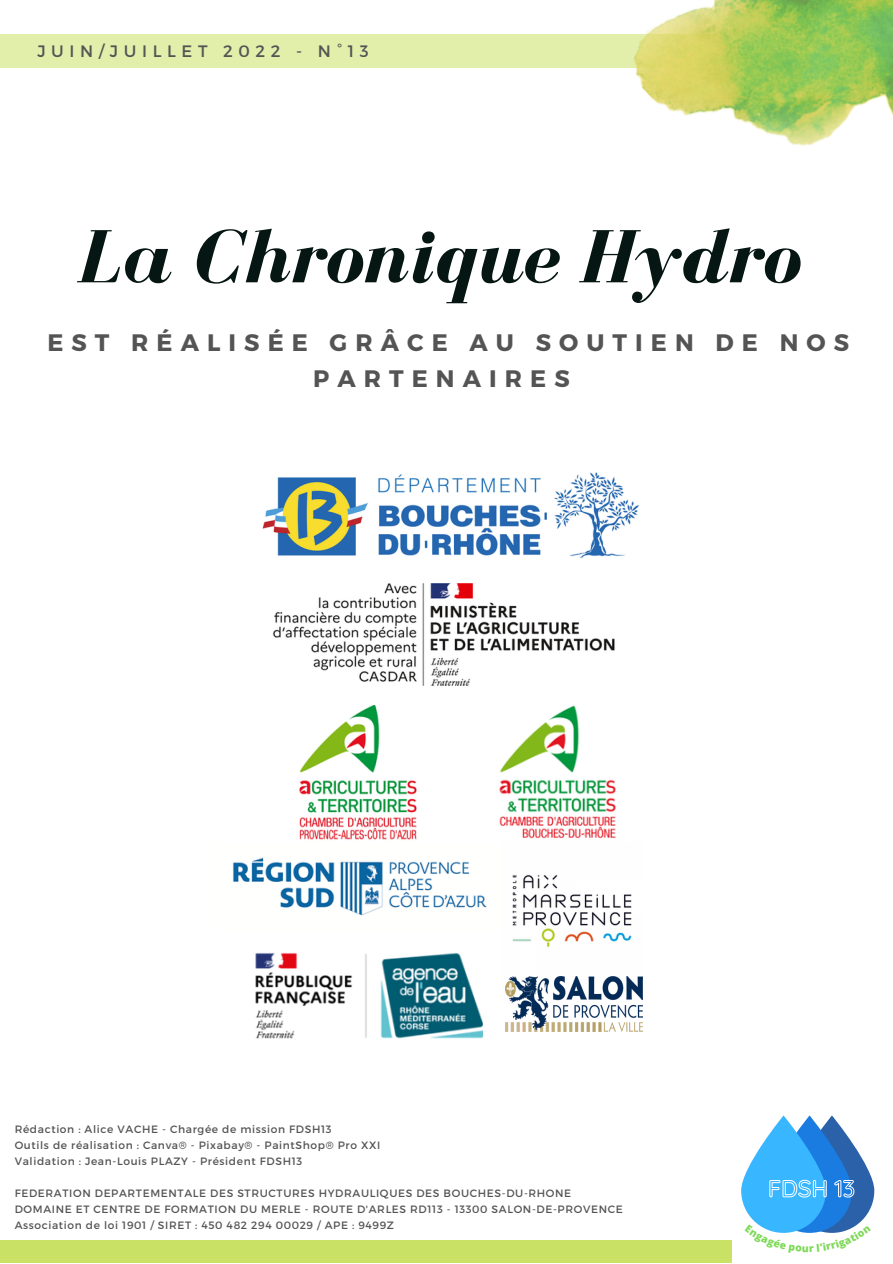
<style>
.page{position:relative;width:893px;height:1264px;background:#fff}
.page>*{position:absolute;margin:0;border:0;box-sizing:border-box;transform-origin:0 0}
.t1{font:italic 700 77.55px "Bodoni FLF";color:#051613}
.t2{font:700 23.85px/36px "Montserrat";letter-spacing:.34em;color:#545454;text-align:center}
.t3{font:16.5px "Montserrat";letter-spacing:.34em;color:#545454}
.t4{font:10.65px/15.9px "Montserrat";letter-spacing:.06em;color:#545454}
</style>
<div class="page">
<div style="left:0;top:34px;width:716px;height:34px;background:#e1efab"></div>
<img style="left:262px;top:472px;width:377px;height:86px">
<img style="left:232px;top:705px;width:255px;height:211px">
<img style="left:485px;top:705px;width:131px;height:140px">
<img style="left:634px;top:0;width:258px;height:146px">
<div style="left:0;top:1240px;width:732px;height:22px;background:#c9e265"></div>
<svg style="left:789px;top:1115px;width:85px;height:117px;fill:#2b61a8"></svg>
<svg style="left:767px;top:1115px;width:84px;height:117px;background:#307ed1"></svg>
<svg style="left:741px;top:1115px;width:84px;height:117px;fill:#38b6ff"></svg>
<svg style="left:768px;top:1179px;width:86px;height:18px;background:#67baf6"></svg>
<img style="left:502px;top:840px;width:130px;height:107px">
<img style="left:273px;top:583px;width:342px;height:103px">
<img style="left:255px;top:953px;width:228px;height:86px">
<img style="left:505px;top:976px;width:137px;height:55px">
<svg style="left:757px;top:1224px;width:101px;height:9px"></svg>
<h3 class="t3" style="left:37px;top:41px;width:332px">JUIN/JUILLET 2022 - N°13</h3>
<h1 class="t1" style="left:78px;top:215px;width:724px">La Chronique Hydro</h1>
<h2 class="t2" style="left:47px;top:323px;width:803px">EST RÉALISÉE GRÂCE AU SOUTIEN DE NOS<br>PARTENAIRES</h2>
<p class="t4" style="left:15px;top:1120px;width:367px">Rédaction : Alice VACHE - Chargée de mission FDSH13<br>Outils de réalisation : Canva® - Pixabay® - PaintShop® Pro XXI<br>Validation : Jean-Louis PLAZY - Président FDSH13</p>
<p class="t4" style="left:15px;top:1184px;width:609px">FEDERATION DEPARTEMENTALE DES STRUCTURES HYDRAULIQUES DES BOUCHES-DU-RHONE<br>DOMAINE ET CENTRE DE FORMATION DU MERLE - ROUTE D'ARLES RD113 - 13300 SALON-DE-PROVENCE<br>Association de loi 1901 / SIRET : 450 482 294 00029 / APE : 9499Z</p>
</div>
